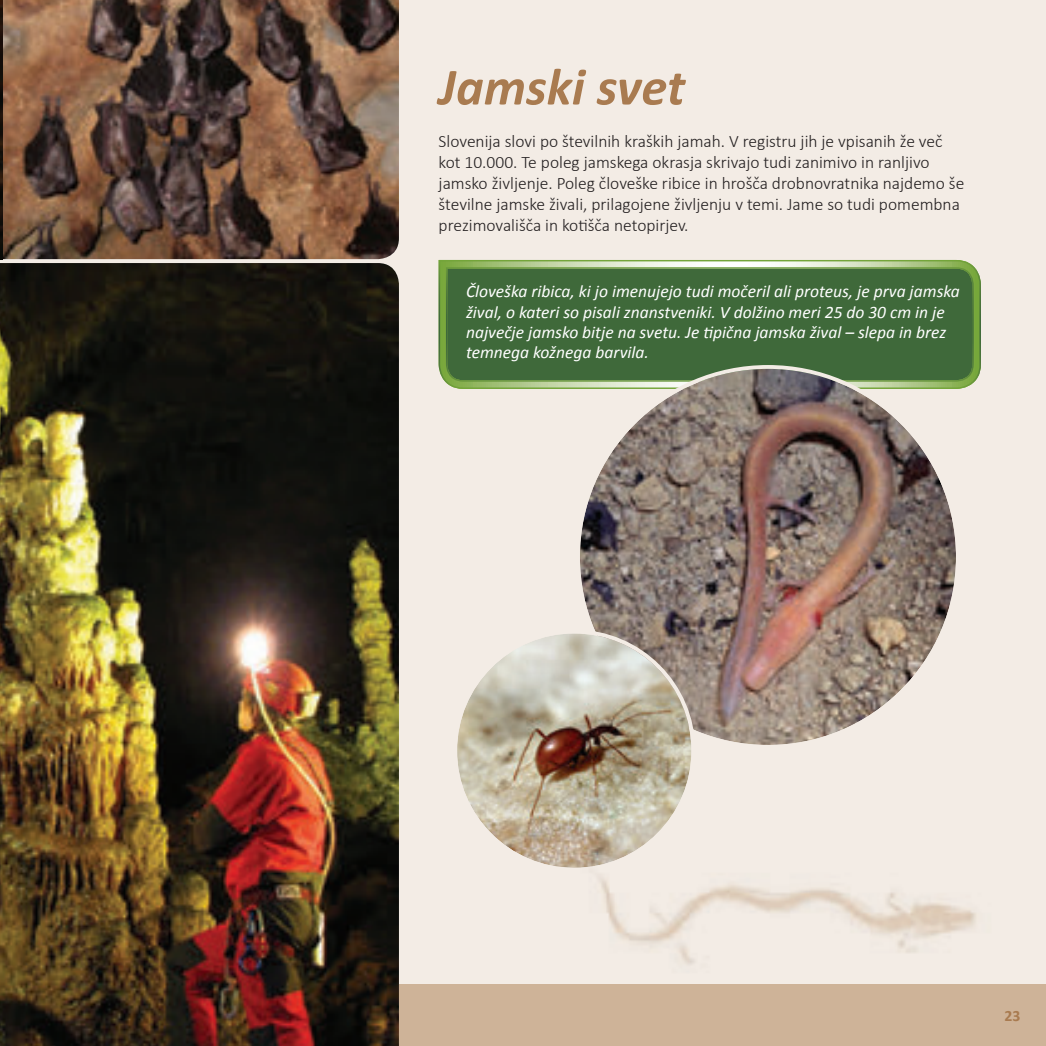
<style>
.page{position:relative;width:1046px;height:1046px;background:#fff}
.page>*{position:absolute;margin:0;border:0;box-sizing:border-box;transform-origin:0 0}
.t1{font:italic 700 52.5px "Calibri";color:#a97b50}
.t2{font:300 17.5px/21px "Calibri";color:#231f20}
.t3{font:italic 17.5px/20.1px "Calibri";color:#fff}
.t4{font:700 15.75px "Calibri";color:#a97b50}
</style>
<div class="page">
<div style="left:2px;top:0;width:1044px;height:1046px;background:#f3ece5"></div>
<div style="left:2px;top:985px;width:1044px;height:61px;background:#ceb398"></div>
<img style="left:3px;top:0;width:396px;height:259px">
<svg style="left:438px;top:259px;width:543px;height:131px"></svg>
<div style="left:445px;top:266px;width:529px;height:116px;background:#3f693a"></div>
<img style="left:0;top:263px;width:399px;height:783px">
<img style="left:580px;top:369px;width:376px;height:376px;border-radius:188px">
<img style="left:457px;top:633px;width:234px;height:235px;border-radius:117px">
<img style="left:569px;top:854px;width:407px;height:111px">
<svg style="left:0;top:0;width:3px;height:259px"></svg>
<h1 class="t1" style="left:439px;top:54px;width:248px">Jamski svet</h1>
<p class="t2" style="left:439px;top:130px;width:527px">Slovenija slovi po številnih kraških jamah. V registru jih je vpisanih že več kot 10.000. Te poleg jamskega okrasja skrivajo tudi zanimivo in ranljivo jamsko življenje. Poleg človeške ribice in hrošča drobnovratnika najdemo še številne jamske živali, prilagojene življenju v temi. Jame so tudi pomembna prezimovališča in kotišča netopirjev.</p>
<p class="t3" style="left:466px;top:281px;width:495px">Človeška ribica, ki jo imenujejo tudi močeril ali proteus, je prva jamska žival, o kateri so pisali znanstveniki. V dolžino meri 25 do 30 cm in je največje jamsko bitje na svetu. Je tipična jamska žival – slepa in brez temnega kožnega barvila.</p>
<p class="t4" style="left:1004px;top:1006px;width:17px">23</p>
</div>
